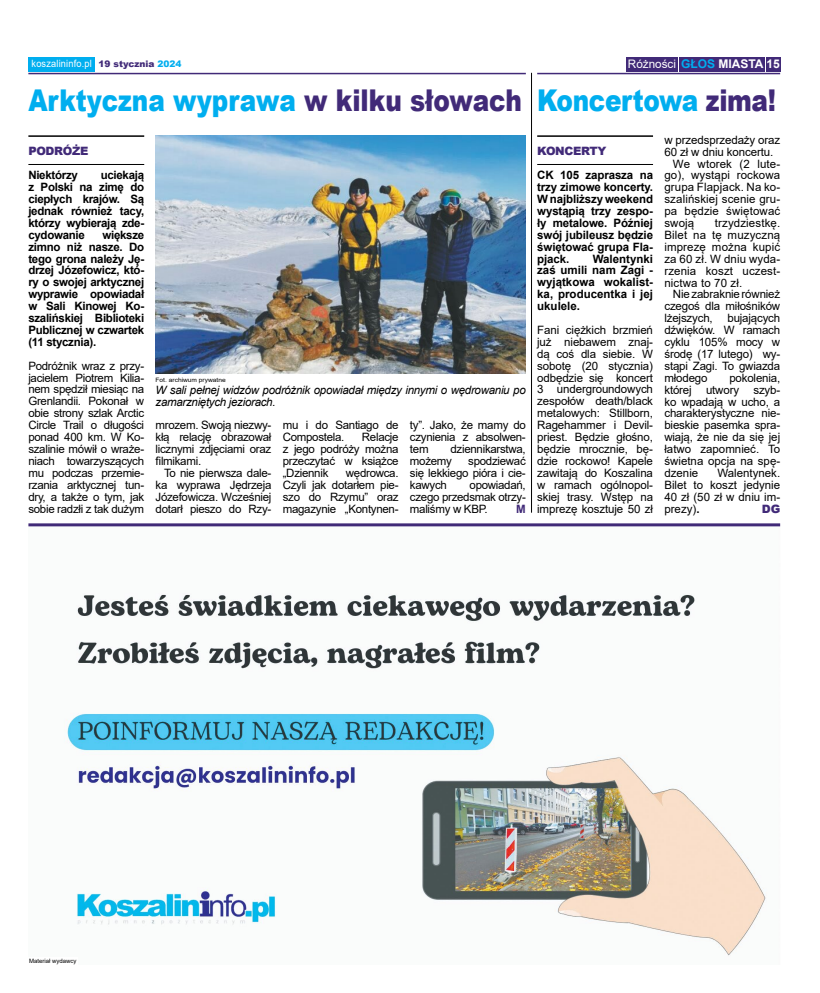
<style>
.page{position:relative;width:820px;height:993px;background:#fff}
.page>*{position:absolute;margin:0;border:0;box-sizing:border-box;transform-origin:0 0}
.t1{font:900 30px "Arial";color:#00aeef;scale:.83 1}
.t2{font:11.7px "Arial";color:#fff}
.t3{font:11.5px/11.9px "Arial";letter-spacing:-.015em;color:#000;text-align:justify}
.t4{font:700 11.5px/11.9px "Arial";letter-spacing:-.025em;color:#000;text-align:justify}
.t5{font:11.5px "Arial";letter-spacing:.01em;color:#000}
.t6{font:italic 11.5px/11.9px "Arial";letter-spacing:-.025em;color:#000}
.t7{font:900 11.5px "Arial";letter-spacing:-.03em;color:#412a78}
.t8{font:700 11.5px "Arial";color:#412a78}
.t9{font:10px "Arial";letter-spacing:.02em;color:#fff;scale:.92 1}
.t10{font:6px "Arial";color:#000;scale:1.1 1}
.t11{font:6px "Arial";color:#000}
.s1{font-weight:900;font-size:9px;color:#412a78}
.s2{font-weight:900;font-size:9px;color:#00aeef}
.s3{color:#412a78}
.s4{font-weight:700;font-size:12px;color:#00aeef}
.s5{font-weight:700;font-size:12px}
.s6{font-weight:700}
</style>
<div class="page">
<div style="left:625px;top:57px;width:52px;height:14px;background:#412a78"></div>
<div style="left:679px;top:57px;width:85px;height:14px;background:#412a78"></div>
<hr style="left:537px;top:73px;width:242px;height:1px;background:#412a78">
<div style="left:765px;top:57px;width:15px;height:14px;background:#412a78"></div>
<hr style="left:28px;top:523px;width:751px;height:3px;background:#412a78">
<img style="left:155px;top:135px;width:370px;height:239px">
<hr style="left:28px;top:135px;width:116px;height:2px;background:#000">
<hr style="left:28px;top:164px;width:116px;height:1px;background:#000">
<hr style="left:537px;top:135px;width:115px;height:2px;background:#000">
<hr style="left:537px;top:164px;width:115px;height:1px;background:#000">
<img style="left:67px;top:594px;width:699px;height:362px">
<div style="left:28px;top:57px;width:67px;height:14px;background:#00aeef"></div>
<hr style="left:28px;top:73px;width:497px;height:1px;background:#412a78">
<hr style="left:531px;top:73px;width:1px;height:439px;background:#000">
<p class="t9" style="left:32px;top:57px;width:164px">koszalininfo.pl <span class="s1">19 stycznia</span> <span class="s2">2024</span></p>
<h1 class="t1" style="left:28px;top:78px;width:596px">Arktyczna wyprawa <span class="s3">w kilku słowach</span></h1>
<p class="t7" style="left:28px;top:143px;width:61px">PODRÓŻE</p>
<p class="t4" style="left:28px;top:169px;width:51px">Niektórzy</p>
<p class="t4" style="left:28px;top:169px;width:117px;text-indent:72px">uciekają z Polski na zimę do ciepłych krajów. Są jednak również tacy, którzy wybierają zde&shy;cydowanie</p>
<p class="t4" style="left:28px;top:229px;width:117px;text-indent:74px">większe zimno niż nasze. Do tego grona należy Ję&shy;drzej Józefowicz, któ&shy;ry o swojej arktycznej wyprawie opowiadał w Sali Kinowej Ko&shy;szalińskiej Biblioteki Publicznej w czwartek (11 stycznia).</p>
<p class="t3" style="left:28px;top:359px;width:117px">Podróżnik wraz z przy&shy;jacielem Piotrem Kilia&shy;nem spędził miesiąc na Grenlandii. Pokonał w obie strony szlak Arctic Circle Trail o długości ponad 400 km. W Ko&shy;szalinie mówił o wraże&shy;niach towarzyszących mu podczas przemie&shy;rzania arktycznej tun&shy;dry, a także o tym, jak sobie radzłi z tak dużym</p>
<p class="t10" style="left:155px;top:375px;width:65px">Fot. archiwum prywatne</p>
<p class="t6" style="left:155px;top:384px;width:371px">W sali pełnej widzów podróżnik opowiadał między innymi o wędrowaniu po zamarzniętych jeziorach.</p>
<p class="t3" style="left:155px;top:419px;width:117px">mrozem. Swoją niezwy&shy;kłą relację obrazował licznymi zdjęciami oraz filmikami.</p>
<p class="t3" style="left:155px;top:466px;width:117px;text-indent:8px">To nie pierwsza dale&shy;ka wyprawa Jędrzeja Józefowicza. Wcześniej dotarł pieszo do Rzy-</p>
<p class="t3" style="left:282px;top:419px;width:117px">mu i do Santiago de<br>Compostela.</p>
<p class="t3" style="left:410px;top:419px;width:117px">ty”. Jako, że mamy do czynienia z absolwen&shy;tem</p>
<p class="t3" style="left:282px;top:431px;width:117px;text-indent:79px">Relacje z jego podróży można przeczytać w książce „Dziennik</p>
<p class="t3" style="left:410px;top:443px;width:117px;text-indent:41px">dziennikarstwa, możemy</p>
<p class="t3" style="left:410px;top:455px;width:117px;text-indent:58px">spodziewać się lekkiego pióra i cie&shy;kawych</p>
<p class="t3" style="left:282px;top:466px;width:117px;text-indent:63px">wędrowca.<br>Czyli jak dotarłem pie&shy;szo do Rzymu” oraz magazynie „Kontynen-</p>
<p class="t3" style="left:410px;top:478px;width:117px;text-indent:60px">opowiadań, czego przedsmak otrzy&shy;maliśmy w KBP.</p>
<p class="t8" style="left:516px;top:500px;width:11px">M</p>
<p class="t2" style="left:627px;top:56px;width:153px">Różności <span class="s4">GŁOS</span> <span class="s5">MIASTA 15</span></p>
<h1 class="t1" style="left:537px;top:78px;width:289px">Koncertowa <span class="s3">zima!</span></h1>
<p class="t7" style="left:537px;top:143px;width:71px">KONCERTY</p>
<p class="t4" style="left:537px;top:169px;width:117px">CK 105 zaprasza na trzy zimowe koncerty.<br>W najbliższy weekend wystąpią trzy zespo&shy;ły metalowe. Później swój jubileusz będzie świętować grupa Fla&shy;pjack.</p>
<p class="t3" style="left:664px;top:134px;width:117px">w przedsprzedaży oraz</p>
<p class="t3" style="left:664px;top:145px;width:110px">60 zł w dniu koncertu.</p>
<p class="t5" style="left:672px;top:155px;width:109px">We wtorek (2 lute-</p>
<p class="t5" style="left:664px;top:167px;width:117px">go), wystąpi rockowa</p>
<p class="t5" style="left:664px;top:179px;width:117px">grupa Flapjack. Na ko-</p>
<p class="t5" style="left:664px;top:191px;width:117px">szalińskiej scenie gru-</p>
<p class="t5" style="left:664px;top:203px;width:117px">pa będzie świętować</p>
<p class="t3" style="left:664px;top:217px;width:31px">swoją</p>
<p class="t3" style="left:664px;top:217px;width:117px;text-indent:50px">trzydziestkę.<br>Bilet na tę muzyczną imprezę można kupić za 60 zł. W dniu wyda&shy;rzenia koszt uczest&shy;nictwa to 70 zł.</p>
<p class="t3" style="left:664px;top:288px;width:117px;text-indent:8px">Nie zabraknie również czegoś dla miłośników lżejszych,</p>
<p class="t4" style="left:537px;top:253px;width:117px;text-indent:56px">Walentynki zaś umili nam Zagi - wyjątkowa wokalist&shy;ka, producentka i jej ukulele.</p>
<p class="t3" style="left:537px;top:324px;width:117px">Fani ciężkich brzmień już niebawem znaj&shy;dą coś dla siebie. W sobotę (20 stycznia) odbędzie się koncert 3 undergroundowych zespołów death/black metalowych: Stillborn, Ragehammer i Devil&shy;priest. Będzie głośno, będzie mrocznie, bę&shy;dzie rockowo! Kapele zawitają do Koszalina w ramach ogólnopol&shy;skiej trasy. Wstęp na imprezę kosztuje 50 zł</p>
<p class="t3" style="left:664px;top:312px;width:117px;text-indent:63px">bujających dźwięków. W ramach cyklu 105% mocy w środę (17 lutego) wy&shy;stąpi Zagi. To gwiazda młodego</p>
<p class="t3" style="left:664px;top:371px;width:117px;text-indent:65px">pokolenia, której utwory szyb&shy;ko wpadają w ucho, a charakterystyczne nie&shy;bieskie pasemka spra&shy;wiają, że nie da się jej łatwo zapomnieć. To świetna opcja na spę&shy;dzenie</p>
<p class="t3" style="left:664px;top:466px;width:117px;text-indent:53px">Walentynek.<br>Bilet to koszt jedynie 40 zł (50 zł w dniu im&shy;prezy)<span class="s6">.</span></p>
<p class="t7" style="left:761px;top:500px;width:20px">DG</p>
<p class="t11" style="left:29px;top:956px;width:49px">Materiał wydawcy</p>
</div>
